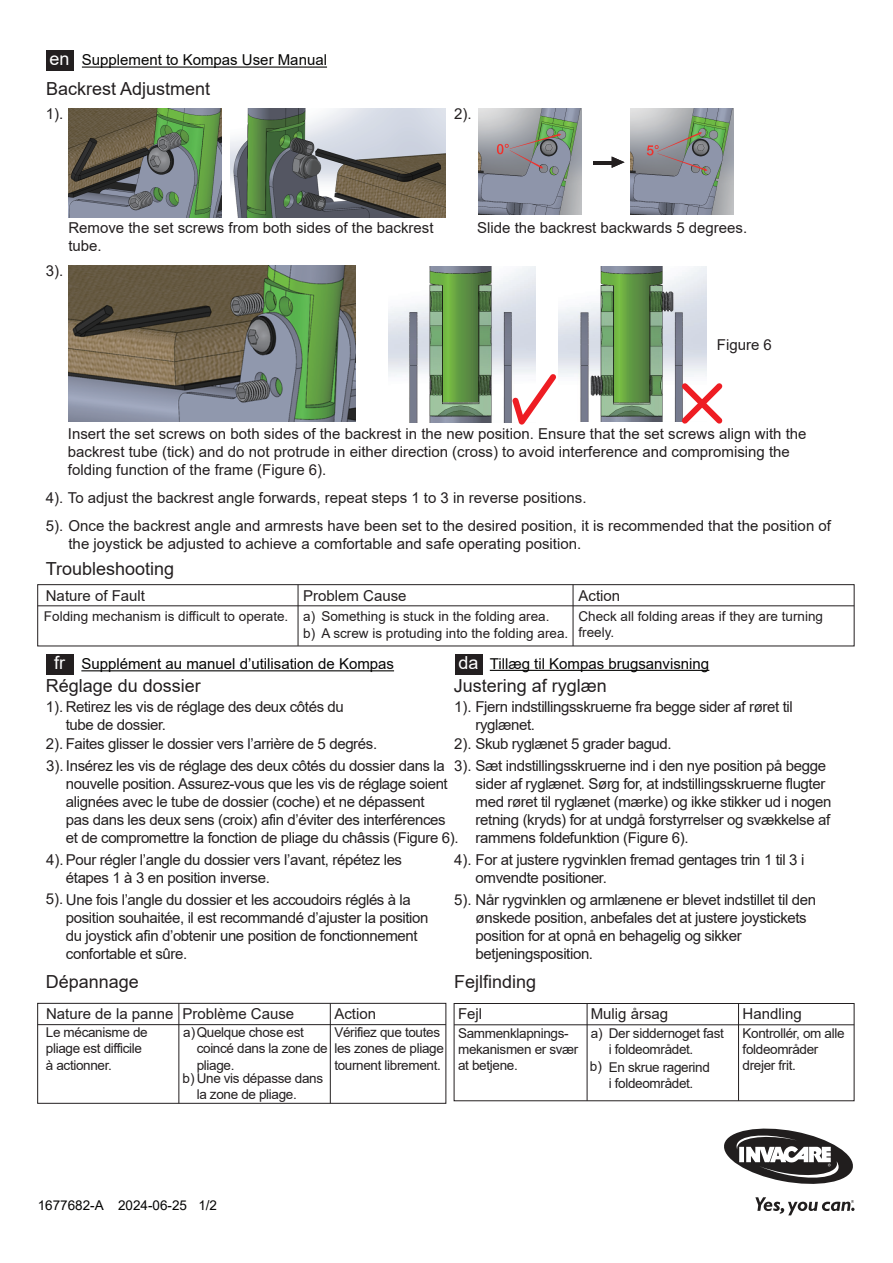
<style>
.page{position:relative;width:893px;height:1263px;background:#fff}
.page>*{position:absolute;margin:0;border:0;box-sizing:border-box;transform-origin:0 0}
.t1{font:18px "Arial";color:#231f20}
.t2{font:18px "Arial";color:#fff}
.t3{font:15px/18px "Arial";letter-spacing:-.025em;color:#231f20}
.t4{font:15px/18px "Arial";color:#231f20}
.t5{font:15px "Arial";color:#050504}
.t6{font:13.5px/16.2px "Arial";letter-spacing:-.025em;color:#231f20}
.t7{font:13.5px/17.7px "Arial";color:#231f20}
.t8{font:13.5px "Arial";color:#050504}
</style>
<div class="page">
<svg style="left:724px;top:1128px;width:129px;height:56px"></svg>
<svg style="left:755px;top:1197px;width:99px;height:18px"></svg>
<hr style="left:82px;top:67px;width:245px;height:1px;background:#050504">
<hr style="left:81px;top:670px;width:313px;height:1px;background:#050504">
<hr style="left:490px;top:670px;width:219px;height:1px;background:#050504">
<img style="left:389px;top:266px;width:147px;height:156px">
<img style="left:558px;top:266px;width:148px;height:155px">
<svg style="left:676px;top:378px;width:47px;height:46px"></svg>
<svg style="left:508px;top:369px;width:53px;height:56px"></svg>
<img style="left:230px;top:109px;width:216px;height:109px">
<img style="left:68px;top:109px;width:154px;height:109px">
<img style="left:68px;top:265px;width:288px;height:157px">
<img style="left:478px;top:109px;width:104px;height:106px">
<img style="left:630px;top:109px;width:104px;height:106px">
<svg style="left:612px;top:157px;width:13px;height:11px"></svg>
<hr style="left:593px;top:161px;width:20px;height:4px;background:#231f20">
<div style="left:46px;top:51px;width:28px;height:20px;background:#231f20"></div>
<div style="left:46px;top:654px;width:28px;height:20px;background:#231f20"></div>
<div style="left:455px;top:654px;width:28px;height:20px;background:#231f20"></div>
<div style="left:38px;top:584px;width:816px;height:62px;border:1px solid #231f20"></div>
<hr style="left:298px;top:585px;width:1px;height:61px;background:#231f20">
<hr style="left:573px;top:585px;width:1px;height:61px;background:#231f20">
<hr style="left:38px;top:605px;width:816px;height:1px;background:#231f20">
<div style="left:37px;top:1003px;width:409px;height:100px;border:1px solid #231f20"></div>
<hr style="left:330px;top:1003px;width:1px;height:100px;background:#231f20">
<hr style="left:179px;top:1003px;width:1px;height:100px;background:#231f20">
<hr style="left:38px;top:1024px;width:408px;height:1px;background:#231f20">
<div style="left:454px;top:1003px;width:400px;height:98px;border:1px solid #231f20"></div>
<hr style="left:738px;top:1003px;width:1px;height:98px;background:#231f20">
<hr style="left:587px;top:1003px;width:1px;height:98px;background:#231f20">
<hr style="left:454px;top:1024px;width:400px;height:1px;background:#231f20">
<p class="t2" style="left:50px;top:47px;width:22px">en</p>
<p class="t5" style="left:82px;top:50px;width:247px">Supplement to Kompas User Manual</p>
<p class="t1" style="left:46px;top:76px;width:166px">Backrest Adjustment</p>
<p class="t3" style="left:46px;top:105px;width:19px">1).</p>
<p class="t3" style="left:454px;top:105px;width:19px">2).</p>
<p class="t4" style="left:68px;top:219px;width:367px">Remove the set screws from both sides of the backrest tube.</p>
<p class="t4" style="left:477px;top:219px;width:272px">Slide the backrest backwards 5 degrees.</p>
<p class="t3" style="left:46px;top:261px;width:19px">3).</p>
<p class="t3" style="left:717px;top:336px;width:57px">Figure 6</p>
<p class="t4" style="left:68px;top:425px;width:740px">Insert the set screws on both sides of the backrest in the new position. Ensure that the set screws align with the backrest tube (tick) and do not protrude in either direction (cross) to avoid interference and compromising the folding function of the frame (Figure 6).</p>
<p class="t4" style="left:46px;top:489px;width:542px">4). To adjust the backrest angle forwards, repeat steps 1 to 3 in reverse positions.</p>
<p class="t4" style="left:68px;top:517px;width:764px;text-indent:-23px">5). Once the backrest angle and armrests have been set to the desired position, it is recommended that the position of the joystick be adjusted to achieve a comfortable and safe operating position.</p>
<p class="t1" style="left:46px;top:557px;width:130px">Troubleshooting</p>
<p class="t4" style="left:46px;top:586px;width:101px">Nature of Fault</p>
<p class="t4" style="left:303px;top:586px;width:105px">Problem Cause</p>
<p class="t3" style="left:578px;top:586px;width:43px">Action</p>
<p class="t7" style="left:303px;top:607px;width:267px;text-indent:-259px">Folding mechanism is difficult to operate. a) Something is stuck in the folding area.<br>b) A screw is protuding into the folding area.</p>
<p class="t7" style="left:578px;top:608px;width:246px;line-height:16.2px">Check all folding areas if they are turning freely.</p>
<p class="t2" style="left:54px;top:650px;width:12px">fr</p>
<p class="t2" style="left:458px;top:650px;width:22px">da</p>
<p class="t5" style="left:81px;top:654px;width:314px">Supplément au manuel d’utilisation de Kompas</p>
<p class="t5" style="left:490px;top:653px;width:221px">Tillæg til Kompas brugsanvisning</p>
<p class="t1" style="left:46px;top:673px;width:157px">Réglage du dossier</p>
<p class="t1" style="left:454px;top:673px;width:155px">Justering af ryglæn</p>
<p class="t3" style="left:46px;top:698px;width:300px">1). Retirez les vis de réglage des deux côtés du</p>
<p class="t3" style="left:66px;top:716px;width:102px">tube de dossier.</p>
<p class="t3" style="left:46px;top:734px;width:333px">2). Faites glisser le dossier vers l’arrière de 5 degrés.</p>
<p class="t3" style="left:66px;top:756px;width:394px;text-indent:-20px">3). Insérez les vis de réglage des deux côtés du dossier dans la nouvelle position. Assurez-vous que les vis de réglage soient alignées avec le tube de dossier (coche) et ne dépassent<br>pas dans les deux sens (croix) afin d’éviter des interférences et de compromettre la fonction de pliage du châssis (Figure 6).</p>
<p class="t3" style="left:66px;top:850px;width:338px;text-indent:-20px">4). Pour régler l’angle du dossier vers l’avant, répétez les étapes 1 à 3 en position inverse.</p>
<p class="t3" style="left:66px;top:890px;width:364px;text-indent:-20px">5). Une fois l’angle du dossier et les accoudoirs réglés à la position souhaitée, il est recommandé d’ajuster la position du joystick afin d’obtenir une position de fonctionnement confortable et sûre.</p>
<p class="t3" style="left:454px;top:698px;width:340px">1). Fjern indstillingsskruerne fra begge sider af røret til</p>
<p class="t3" style="left:475px;top:716px;width:61px">ryglænet.</p>
<p class="t3" style="left:454px;top:734px;width:219px">2). Skub ryglænet 5 grader bagud.</p>
<p class="t3" style="left:476px;top:757px;width:357px;text-indent:-21px">3). Sæt indstillingsskruerne ind i den nye position på begge sider af ryglænet. Sørg for, at indstillingsskruerne flugter med røret til ryglænet (mærke) og ikke stikker ud i nogen retning (kryds) for at undgå forstyrrelser og svækkelse af rammens foldefunktion (Figure 6).</p>
<p class="t3" style="left:476px;top:850px;width:330px;text-indent:-21px">4). For at justere rygvinklen fremad gentages trin 1 til 3 i omvendte positioner.</p>
<p class="t3" style="left:476px;top:890px;width:342px;text-indent:-22px">5). Når rygvinklen og armlænene er blevet indstillet til den ønskede position, anbefales det at justere joystickets position for at opnå en behagelig og sikker betjeningsposition.</p>
<p class="t1" style="left:454px;top:969px;width:84px">Fejlfinding</p>
<p class="t3" style="left:458px;top:1004px;width:26px">Fejl</p>
<p class="t4" style="left:591px;top:1004px;width:79px">Mulig årsag</p>
<p class="t4" style="left:743px;top:1004px;width:61px">Handling</p>
<p class="t6" style="left:458px;top:1025px;width:122px">Sammenklapnings&shy;mekanismen er svær at betjene.</p>
<p class="t6" style="left:609px;top:1025px;width:117px;text-indent:-18px">a) Der siddernoget fast i foldeområdet.</p>
<p class="t1" style="left:46px;top:969px;width:95px">Dépannage</p>
<p class="t4" style="left:46px;top:1004px;width:250px">Nature de la panne Problème Cause</p>
<p class="t3" style="left:334px;top:1004px;width:43px">Action</p>
<p class="t6" style="left:46px;top:1024px;width:103px">Le mécanisme de pliage est difficile à actionner.</p>
<p class="t6" style="left:197px;top:1024px;width:132px;text-indent:-13px">a)Quelque chose est coincé dans la zone de pliage.</p>
<p class="t6" style="left:197px;top:1070px;width:128px;text-indent:-14px">b) Une vis dépasse dans la zone de pliage.</p>
<p class="t6" style="left:334px;top:1024px;width:111px">Vérifiez que toutes les zones de pliage tournent librement.</p>
<p class="t6" style="left:743px;top:1025px;width:103px">Kontrollér, om alle foldeområder drejer frit.</p>
<p class="t6" style="left:590px;top:1059px;width:121px;text-align:center">b) En skrue ragerind i foldeområdet.</p>
<p class="t8" style="left:38px;top:1196px;width:181px">1677682-A 2024-06-25 1/2</p>
</div>
